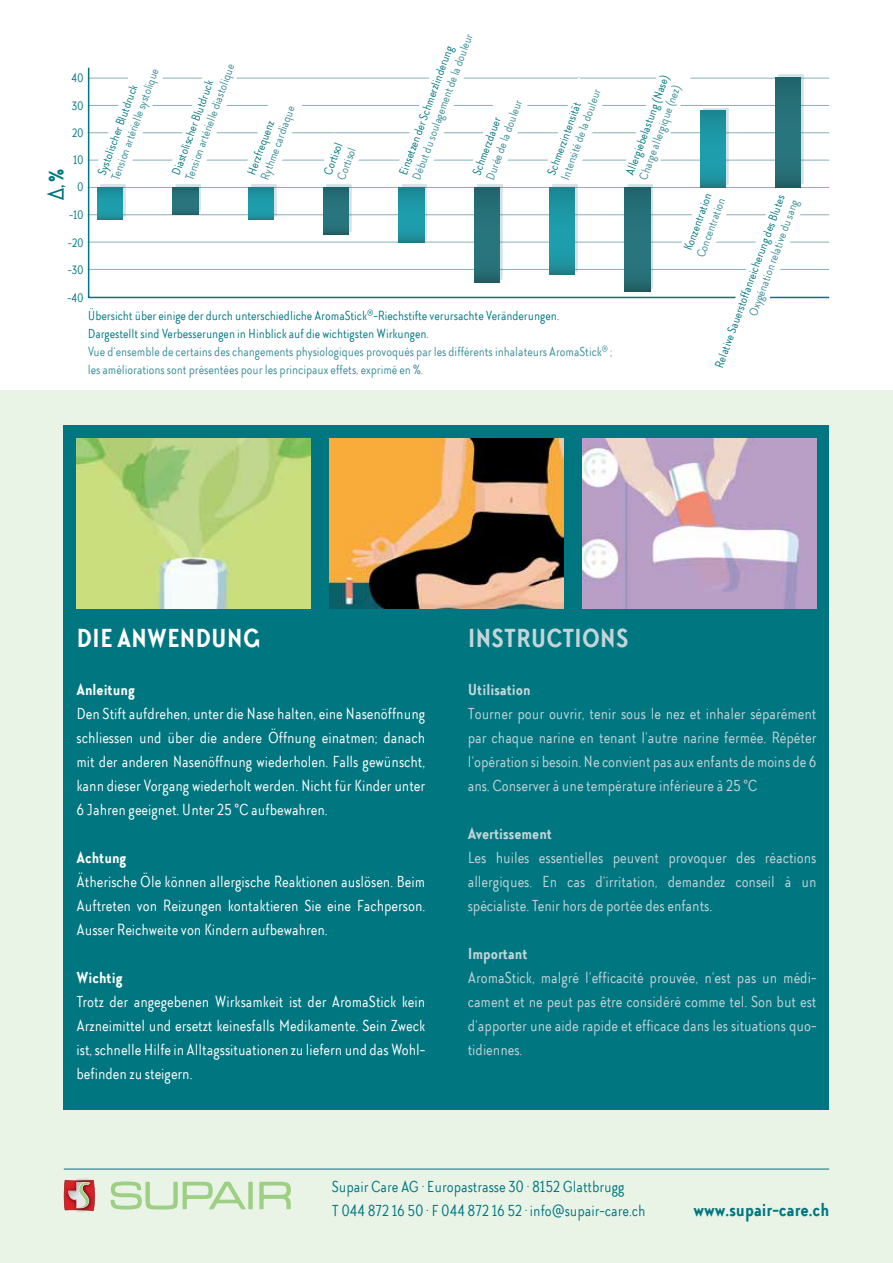
<style>
.page{position:relative;width:893px;height:1263px;background:#e9f4e7}
.page>*{position:absolute;margin:0;border:0;box-sizing:border-box;transform-origin:0 0}
.t1{font:700 27px "TT Chocolates Condensed";color:#fff}
.t2{font:700 27px "TT Chocolates Condensed";color:#c4d5d9}
.t3{font:700 19.5px "TT Chocolates Condensed";color:#007780}
.t4{font:700 17.85px "TT Chocolates Condensed";color:#007780}
.t5{font:16.5px/24px "TT Chocolates Condensed";color:#fff;text-align:justify}
.t6{font:16.5px/24px "TT Chocolates Condensed";color:#c4d5d9;text-align:justify}
.t7{font:16.5px/24px "TT Chocolates Condensed";color:#007780}
.t8{font:700 16.5px "TT Chocolates Condensed";color:#c4d5d9}
.t9{font:700 16.5px "TT Chocolates Condensed";color:#fff}
.t10{font:13.5px/18px "TT Chocolates Condensed";color:#398d97}
.t11{font:12.45px/27.2px "TT Chocolates Condensed";color:#007780;text-align:center}
.t12{font:12.45px "TT Chocolates Condensed";color:#398d97}
.s1{font-size:21.45px}
.s2{color:#007780}
</style>
<div class="page">
<div style="left:0;top:0;width:893px;height:389px;background:#fff"></div>
<div style="left:64px;top:425px;width:765px;height:685px;background:#007780"></div>
<img style="left:77px;top:438px;width:233px;height:170px">
<img style="left:583px;top:438px;width:233px;height:170px">
<img style="left:330px;top:438px;width:233px;height:170px">
<svg style="left:87px;top:67px;width:743px;height:232px"></svg>
<div style="left:100px;top:184px;width:26px;height:33px;background:#d5e3e5"></div>
<svg style="left:97px;top:187px;width:26px;height:33px"></svg>
<div style="left:176px;top:184px;width:25px;height:28px;background:#29757d;opacity:.2"></div>
<div style="left:173px;top:187px;width:25px;height:28px;background:linear-gradient(to bottom,#256f77,#297179)"></div>
<div style="left:251px;top:184px;width:25px;height:33px;background:#29757d;opacity:.2"></div>
<svg style="left:248px;top:187px;width:25px;height:33px"></svg>
<div style="left:326px;top:184px;width:26px;height:47px;background:#d4e3e5"></div>
<svg style="left:323px;top:187px;width:26px;height:48px"></svg>
<div style="left:402px;top:184px;width:25px;height:56px;background:#29757d;opacity:.2"></div>
<svg style="left:399px;top:187px;width:25px;height:56px"></svg>
<div style="left:477px;top:184px;width:25px;height:96px;background:#d4e3e5"></div>
<svg style="left:474px;top:187px;width:26px;height:96px;background:#266f76"></svg>
<div style="left:552px;top:184px;width:26px;height:87px;background:#d4e3e5"></div>
<svg style="left:550px;top:187px;width:25px;height:88px;background:#1d94a2"></svg>
<div style="left:628px;top:184px;width:25px;height:104px;background:#29757d;opacity:.2"></div>
<svg style="left:625px;top:187px;width:25px;height:104px;background:#266f77"></svg>
<div style="left:703px;top:108px;width:26px;height:76px;background:#29757d;opacity:.2"></div>
<svg style="left:700px;top:111px;width:26px;height:76px;background:#1d95a2"></svg>
<div style="left:778px;top:74px;width:26px;height:110px;background:#29757d;opacity:.2"></div>
<svg style="left:776px;top:78px;width:25px;height:109px;background:#266f77"></svg>
<svg style="left:47px;top:188px;width:17px;height:12px"></svg>
<svg style="left:94px;top:67px;width:209px;height:116px"></svg>
<svg style="left:320px;top:133px;width:44px;height:50px"></svg>
<svg style="left:395px;top:67px;width:135px;height:116px"></svg>
<svg style="left:544px;top:78px;width:64px;height:105px"></svg>
<svg style="left:622px;top:67px;width:74px;height:116px"></svg>
<svg style="left:677px;top:191px;width:127px;height:108px"></svg>
<svg style="left:111px;top:1181px;width:135px;height:28px"></svg>
<div style="left:248px;top:1182px;width:5px;height:27px;background:#9dd085"></div>
<svg style="left:259px;top:1182px;width:32px;height:27px"></svg>
<div style="left:64px;top:1177px;width:30px;height:36px;background:#000;opacity:.75"></div>
<svg style="left:64px;top:1180px;width:31px;height:31px"></svg>
<hr style="left:64px;top:1169px;width:765px;height:1px;background:#007780">
<p class="t11" style="left:72px;top:65px;width:14px">40<br>30<br>20<br>10<br>0</p>
<p class="t11" style="left:69px;top:202px;width:16px">-10</p>
<p class="t4" style="left:47px;top:188px;width:21px;rotate:-90deg">, <span class="s1">%</span></p>
<p class="t11" style="left:68px;top:229px;width:17px">-20</p>
<p class="t11" style="left:68px;top:256px;width:18px">-30</p>
<p class="t11" style="left:67px;top:285px;width:18px">-40</p>
<p class="t12" style="left:182px;top:177px;width:124px;rotate:-70deg">Tension artérielle diastolique</p>
<p class="t12" style="left:108px;top:177px;width:119px;rotate:-70deg">Tension artérielle systolique</p>
<p class="t11" style="left:163px;top:170px;width:101px;rotate:-70deg">Diastolischer Blutdruck</p>
<p class="t11" style="left:89px;top:170px;width:97px;rotate:-70deg">Systolischer Blutdruck</p>
<p class="t12" style="left:257px;top:177px;width:79px;rotate:-70deg">Rythme cardiaque</p>
<p class="t11" style="left:238px;top:170px;width:59px;rotate:-70deg">Herzfrequenz</p>
<p class="t11" style="left:315px;top:170px;width:35px;rotate:-70deg">Cortisol</p>
<p class="t12" style="left:334px;top:177px;width:35px;rotate:-70deg">Cortisol</p>
<p class="t12" style="left:409px;top:177px;width:156px;rotate:-70deg">Début du soulagement de la douleur</p>
<p class="t11" style="left:390px;top:170px;width:138px;rotate:-70deg">Einsetzen der Schmerzlinderung</p>
<p class="t12" style="left:558px;top:177px;width:97px;rotate:-70deg">Intensité de la douleur</p>
<p class="t12" style="left:483px;top:177px;width:86px;rotate:-70deg">Durée de la douleur</p>
<p class="t11" style="left:538px;top:170px;width:78px;rotate:-70deg">Schmerzintensität</p>
<p class="t11" style="left:464px;top:170px;width:63px;rotate:-70deg">Schmerzdauer</p>
<p class="t10" style="left:88px;top:307px;width:526px"><span class="s2">Übersicht über einige der durch unterschiedliche AromaStick</span><sup>®</sup><span class="s2">-Riechstifte verursachte Veränderungen.<br>Dargestellt sind Verbesserungen in Hinblick auf die wichtigsten Wirkungen.<br></span>Vue d‘ensemble de certains des changements physiologiques provoqués par les différents inhalateurs AromaStick<sup>®</sup> ; les améliorations sont présentées pour les principaux effets, exprimé en %.</p>
<p class="t11" style="left:617px;top:170px;width:107px;rotate:-70deg">Allergiebelastung (Nase)</p>
<p class="t12" style="left:636px;top:177px;width:102px;rotate:-70deg">Charge allergique (nez)</p>
<p class="t11" style="left:675px;top:245px;width:62px;rotate:-70deg">Konzentration</p>
<p class="t11" style="left:706px;top:363px;width:185px;rotate:-70deg">Relative Sauerstoffanreicherung des Blutes</p>
<p class="t12" style="left:693px;top:254px;width:64px;rotate:-70deg">Concentration</p>
<p class="t12" style="left:746px;top:313px;width:124px;rotate:-70deg">Oxygénation relative du sang</p>
<h1 class="t1" style="left:77px;top:622px;width:185px">DIE ANWENDUNG</h1>
<p class="t9" style="left:77px;top:679px;width:60px">Anleitung</p>
<p class="t5" style="left:77px;top:702px;width:350px">Den Stift aufdrehen, unter die Nase halten, eine Nasenöffnung schliessen und über die andere Öffnung einatmen; danach mit der anderen Nasenöffnung wiederholen. Falls gewünscht, kann dieser Vorgang wiederholt werden. Nicht für Kinder unter 6 Jahren geeignet. Unter 25 °C aufbewahren.</p>
<p class="t9" style="left:77px;top:847px;width:51px">Achtung</p>
<p class="t5" style="left:77px;top:870px;width:350px">Ätherische Öle können allergische Reaktionen auslösen. Beim Auftreten von Reizungen kontaktieren Sie eine Fachperson.<br>Ausser Reichweite von Kindern aufbewahren.</p>
<p class="t9" style="left:77px;top:968px;width:48px">Wichtig</p>
<p class="t5" style="left:77px;top:990px;width:350px">Trotz der angegebenen Wirksamkeit ist der AromaStick kein Arzneimittel und ersetzt keinesfalls Medikamente. Sein Zweck ist, schnelle Hilfe in Alltagssituationen zu liefern und das Wohl&shy;befinden zu steigern.</p>
<h1 class="t2" style="left:468px;top:622px;width:162px">INSTRUCTIONS</h1>
<p class="t8" style="left:468px;top:679px;width:64px">Utilisation</p>
<p class="t6" style="left:468px;top:702px;width:350px">Tourner pour ouvrir, tenir sous le nez et inhaler séparément par chaque narine en tenant l‘autre narine fermée. Répéter l‘opération si besoin. Ne convient pas aux enfants de moins de 6 ans. Conserver à une température inférieure à 25 °C</p>
<p class="t8" style="left:468px;top:823px;width:86px">Avertissement</p>
<p class="t6" style="left:468px;top:846px;width:350px">Les huiles essentielles peuvent provoquer des réactions allergiques. En cas d‘irritation, demandez conseil à un spécialiste. Tenir hors de portée des enfants.</p>
<p class="t8" style="left:468px;top:943px;width:61px">Important</p>
<p class="t6" style="left:468px;top:966px;width:350px">AromaStick, malgré l‘efficacité prouvée, n‘est pas un médi&shy;cament et ne peut pas être considéré comme tel. Son but est d‘apporter une aide rapide et efficace dans les situations quo&shy;tidiennes.</p>
<p class="t7" style="left:332px;top:1175px;width:315px">Supair Care AG · Europastrasse 30 · 8152 Glattbrugg<br>T 044 872 16 50 · F 044 872 16 52 · info@supair-care.ch</p>
<p class="t3" style="left:693px;top:1198px;width:137px">www.supair-care.ch</p>
</div>
